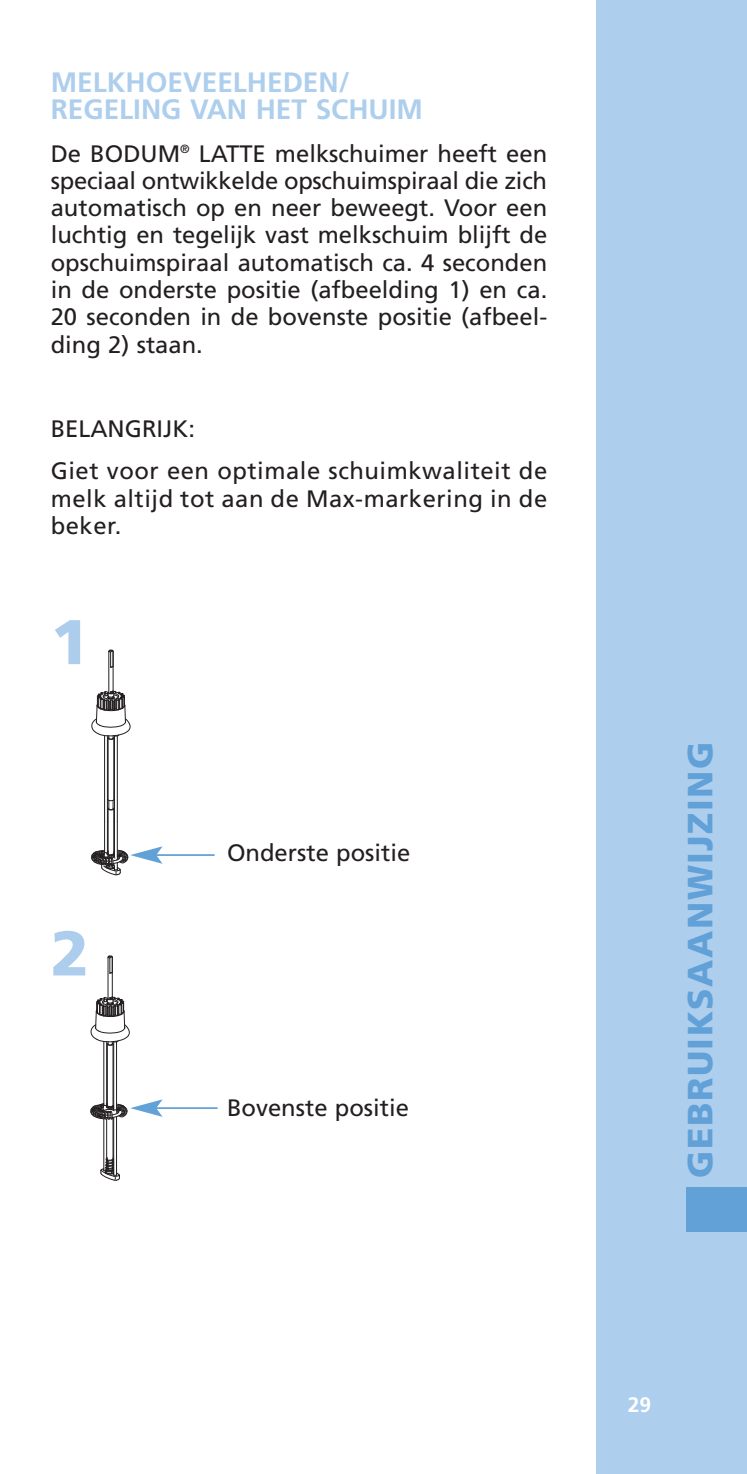
<style>
.page{position:relative;width:747px;height:1474px;background:#fff}
.page>*{position:absolute;margin:0;border:0;box-sizing:border-box;transform-origin:0 0}
.t1{font:900 63px "Frutiger";color:#accdec}
.t2{font:900 35px "Frutiger";letter-spacing:.045em;color:#61a1d7}
.t3{font:700 28px/27.3px "Frutiger";color:#adceed}
.t4{font:23.8px/27.3px "Frutiger";color:#231f20;text-align:justify}
.t5{font:23.8px/42.4px "Frutiger";letter-spacing:.02em;color:#231f20}
.t6{font:700 21px "Frutiger";color:#fff}
</style>
<div class="page">
<div style="left:596px;top:0;width:150px;height:1474px;background:#adceed"></div>
<div style="left:686px;top:1187px;width:60px;height:45px;background:#61a1d7"></div>
<hr style="left:112px;top:651px;width:2px;height:42px;background:#231f20">
<hr style="left:108px;top:651px;width:1px;height:42px;background:#231f20">
<hr style="left:107px;top:738px;width:2px;height:61px;background:#231f20">
<hr style="left:113px;top:738px;width:1px;height:61px;background:#231f20">
<hr style="left:114px;top:736px;width:1px;height:85px;background:#231f20">
<hr style="left:117px;top:736px;width:1px;height:85px;background:#231f20">
<hr style="left:104px;top:735px;width:1px;height:86px;background:#231f20">
<svg style="left:107px;top:798px;width:7px;height:23px"></svg>
<svg style="left:108px;top:649px;width:6px;height:19px"></svg>
<svg style="left:91px;top:690px;width:40px;height:50px"></svg>
<hr style="left:104px;top:821px;width:1px;height:31px;background:#231f20">
<hr style="left:117px;top:821px;width:1px;height:36px;background:#231f20">
<hr style="left:114px;top:821px;width:1px;height:36px;background:#231f20">
<hr style="left:113px;top:821px;width:1px;height:33px;background:#231f20">
<hr style="left:107px;top:821px;width:2px;height:33px;background:#231f20">
<hr style="left:112px;top:957px;width:1px;height:41px;background:#231f20">
<hr style="left:107px;top:957px;width:2px;height:41px;background:#231f20">
<hr style="left:107px;top:1044px;width:1px;height:61px;background:#231f20">
<hr style="left:112px;top:1044px;width:2px;height:61px;background:#231f20">
<hr style="left:112px;top:1117px;width:2px;height:42px;background:#231f20">
<hr style="left:116px;top:1116px;width:1px;height:59px;background:#231f20">
<hr style="left:116px;top:1042px;width:1px;height:67px;background:#231f20">
<hr style="left:103px;top:1041px;width:1px;height:64px;background:#231f20">
<hr style="left:103px;top:1119px;width:1px;height:51px;background:#231f20">
<hr style="left:106px;top:1119px;width:1px;height:39px;background:#231f20">
<hr style="left:106px;top:1041px;width:1px;height:64px;background:#231f20">
<svg style="left:107px;top:955px;width:6px;height:19px"></svg>
<svg style="left:100px;top:1156px;width:20px;height:25px"></svg>
<svg style="left:90px;top:996px;width:40px;height:50px"></svg>
<hr style="left:156px;top:854px;width:58px;height:2px;background:#61a1d7">
<svg style="left:91px;top:846px;width:71px;height:29px"></svg>
<hr style="left:156px;top:1107px;width:61px;height:2px;background:#62a2d8">
<svg style="left:90px;top:1099px;width:72px;height:21px"></svg>
<p class="t3" style="left:51px;top:71px;width:374px">MELKHOEVEELHEDEN/<br>REGELING VAN HET SCHUIM</p>
<p class="t4" style="left:51px;top:141px;width:498px">De BODUM<sup>®</sup> LATTE melkschuimer heeft een speciaal ontwikkelde opschuimspiraal die zich automatisch op en neer beweegt. Voor een luchtig en tegelijk vast melkschuim blijft de opschuimspiraal automatisch ca. 4 seconden in de onderste positie (afbeelding 1) en ca.<br>20 seconden in de bovenste positie (afbeel&shy;ding 2) staan.</p>
<p class="t5" style="left:51px;top:409px;width:498px">BELANGRIJK:<br>Giet voor een optimale schuimkwaliteit de</p>
<p class="t5" style="left:51px;top:486px;width:498px;line-height:27.3px">melk altijd tot aan de Max-markering in de beker.</p>
<h1 class="t1" style="left:51px;top:618px;width:40px">1</h1>
<h1 class="t1" style="left:51px;top:929px;width:40px">2</h1>
<p class="t4" style="left:227px;top:840px;width:185px">Onderste positie</p>
<p class="t4" style="left:227px;top:1096px;width:183px">Bovenste positie</p>
<h2 class="t2" style="left:686px;top:1177px;width:437px;rotate:-90deg">GEBRUIKSAANWIJZING</h2>
<p class="t6" style="left:627px;top:1395px;width:25px">29</p>
</div>
